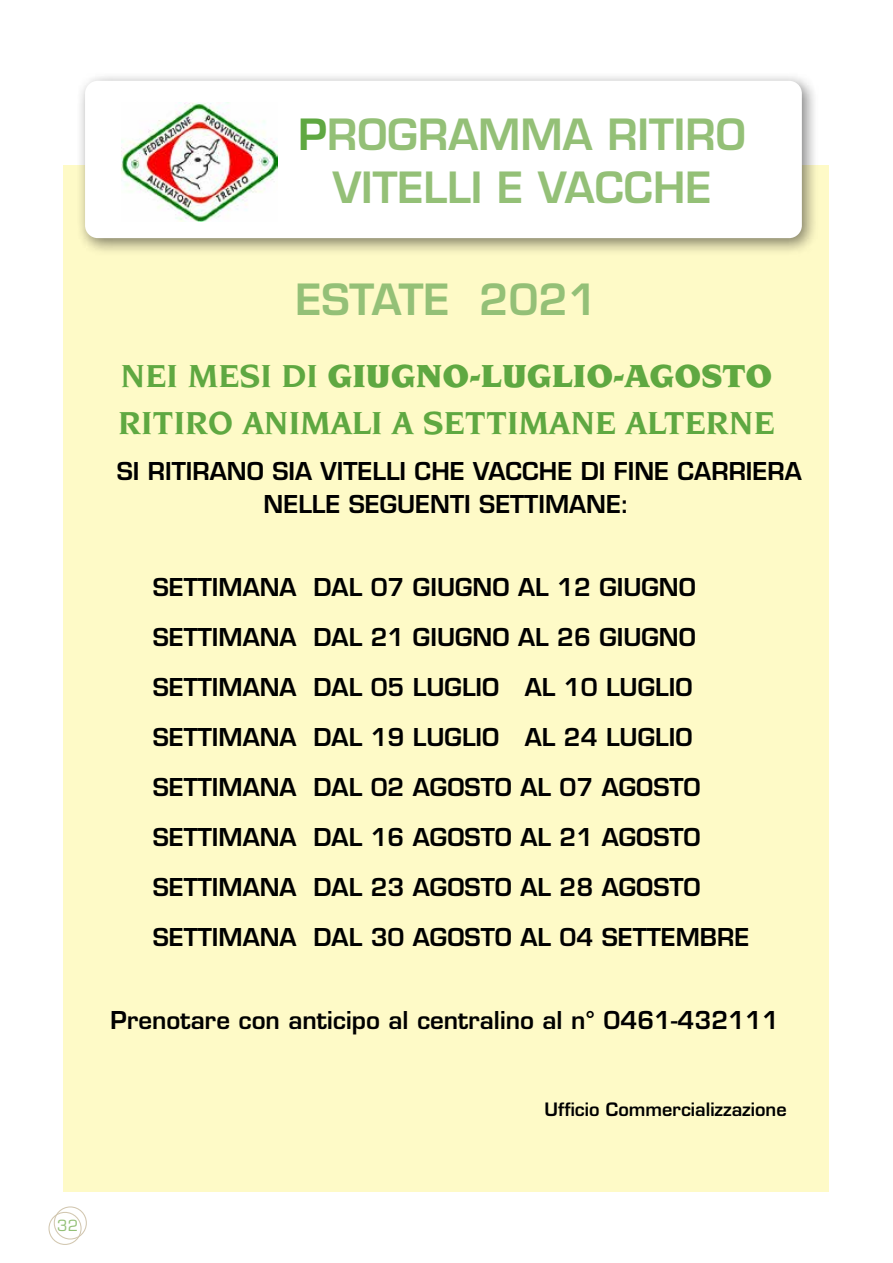
<style>
.page{position:relative;width:893px;height:1263px;background:#fff}
.page>*{position:absolute;margin:0;border:0;box-sizing:border-box;transform-origin:0 0}
.t1{font:600 42px/52.5px "Eurostile";color:#94c077;text-align:center}
.t2{font:700 34.5px/47.1px "Novarese";color:#5fa841}
.t3{font:600 24px/49.9px "Eurostile";color:#000}
.t4{font:600 18px "Eurostile";color:#000}
.t5{font:15px "Eurostile";color:#94c077}
.s1{color:#5fa841}
.s2{font-weight:900}
</style>
<div class="page">
<div style="left:48px;top:1212px;width:34px;height:33px;border:1px solid #d2c7b0;border-radius:50%"></div>
<div style="left:54px;top:1206px;width:33px;height:33px;border:1px solid #d2c7b0;border-radius:50%"></div>
<div style="left:64px;top:165px;width:765px;height:1027px;background:#fefac7"></div>
<div style="left:75px;top:71px;width:745px;height:185px;background:#000;opacity:.5"></div>
<div style="left:85px;top:81px;width:717px;height:157px;background:#fff;border-radius:13px"></div>
<img style="left:121px;top:103px;width:156px;height:118px">
<h1 class="t1" style="left:298px;top:108px;width:449px"><span class="s1">P</span>ROGRAMMA RITIRO<br>VITELLI E VACCHE</h1>
<h1 class="t1" style="left:295px;top:272px;width:304px">ESTATE 2021</h1>
<h2 class="t2" style="left:118px;top:352px;width:658px">NEI MESI DI <span class="s2">GIUGNO-LUGLIO-AGOSTO<br></span>RITIRO ANIMALI A SETTIMANE ALTERNE</h2>
<p class="t3" style="left:264px;top:454px;width:540px;line-height:33px;text-indent:-147px">SI RITIRANO SIA VITELLI CHE VACCHE DI FINE CARRIERA<br>NELLE SEGUENTI SETTIMANE:</p>
<p class="t3" style="left:153px;top:562px;width:598px">SETTIMANA DAL 07 GIUGNO AL 12 GIUGNO SETTIMANA DAL 21 GIUGNO AL 26 GIUGNO SETTIMANA DAL 05 LUGLIO AL 10 LUGLIO SETTIMANA DAL 19 LUGLIO AL 24 LUGLIO SETTIMANA DAL 02 AGOSTO AL 07 AGOSTO SETTIMANA DAL 16 AGOSTO AL 21 AGOSTO SETTIMANA DAL 23 AGOSTO AL 28 AGOSTO SETTIMANA DAL 30 AGOSTO AL 04 SETTEMBRE</p>
<p class="t3" style="left:111px;top:994px;width:670px">Prenotare con anticipo al centralino al n° 0461-432111</p>
<p class="t4" style="left:545px;top:1098px;width:244px">Ufficio Commercializzazione</p>
<p class="t5" style="left:57px;top:1217px;width:22px">32</p>
</div>
